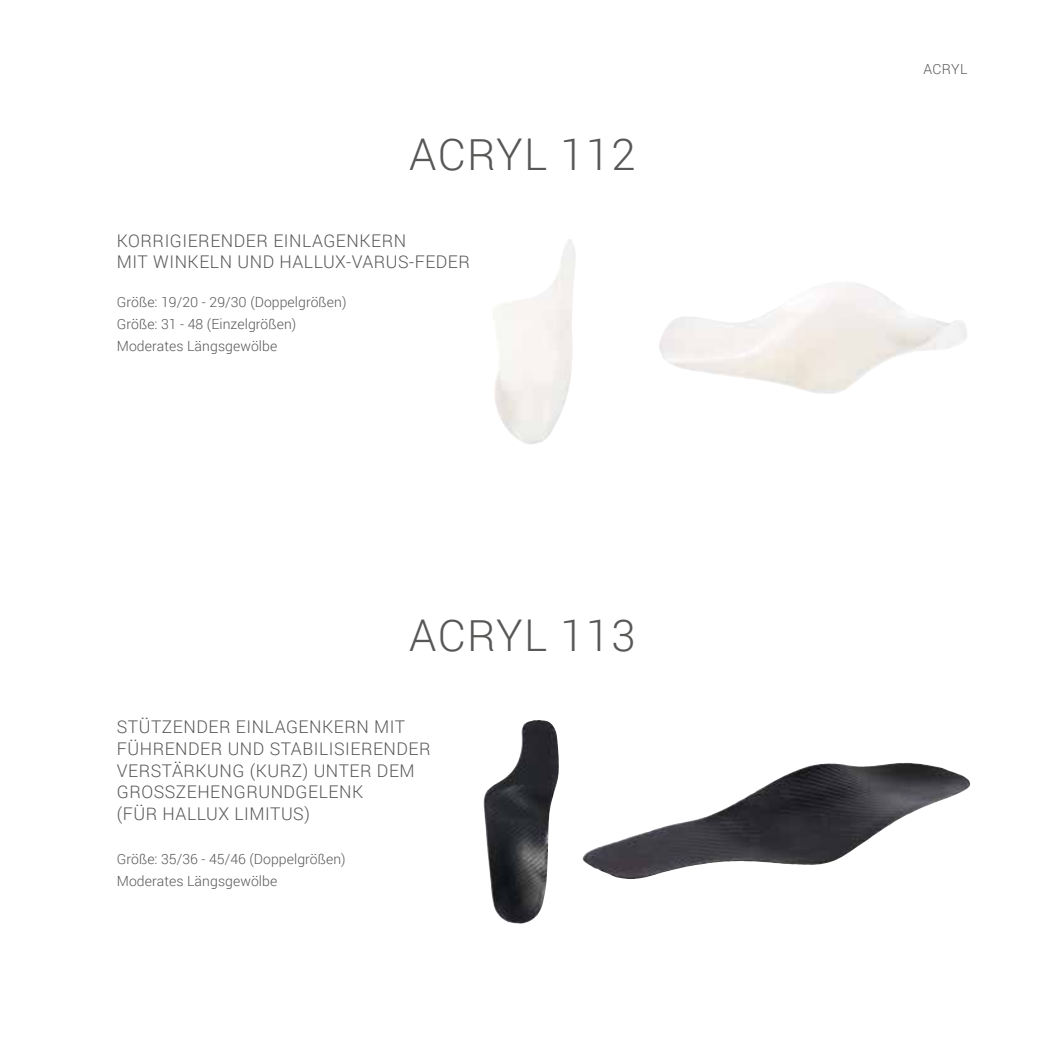
<style>
.page{position:relative;width:1042px;height:1042px;background:#fff}
.page>*{position:absolute;margin:0;border:0;box-sizing:border-box;transform-origin:0 0}
.t1{font:300 43.75px "Roboto";letter-spacing:.03em;color:#575756}
.t2{font:300 17.5px/21.9px "Roboto";letter-spacing:.03em;color:#575756}
.t3{font:300 14px/21.9px "Roboto";letter-spacing:.005em;color:#575756}
</style>
<div class="page">
<img style="left:582px;top:763px;width:388px;height:116px">
<img style="left:483px;top:720px;width:66px;height:204px">
<h1 class="t1" style="left:409px;top:124px;width:228px">ACRYL 112</h1>
<p class="t2" style="left:117px;top:229px;width:355px">KORRIGIERENDER EINLAGENKERN<br>MIT WINKELN UND HALLUX-VARUS-FEDER</p>
<p class="t3" style="left:117px;top:291px;width:231px">Größe: 19/20 - 29/30 (Doppelgrößen)<br>Größe: 31 - 48 (Einzelgrößen)<br>Moderates Längsgewölbe</p>
<h1 class="t1" style="left:409px;top:605px;width:228px">ACRYL 113</h1>
<p class="t2" style="left:117px;top:715px;width:315px">STÜTZENDER EINLAGENKERN MIT<br>FÜHRENDER UND STABILISIERENDER<br>VERSTÄRKUNG (KURZ) UNTER DEM<br>GROSSZEHENGRUNDGELENK<br>(FÜR HALLUX LIMITUS)</p>
<p class="t3" style="left:117px;top:848px;width:230px">Größe: 35/36 - 45/46 (Doppelgrößen)<br>Moderates Längsgewölbe</p>
<p class="t3" style="left:923px;top:58px;width:46px">ACRYL</p>
</div>
